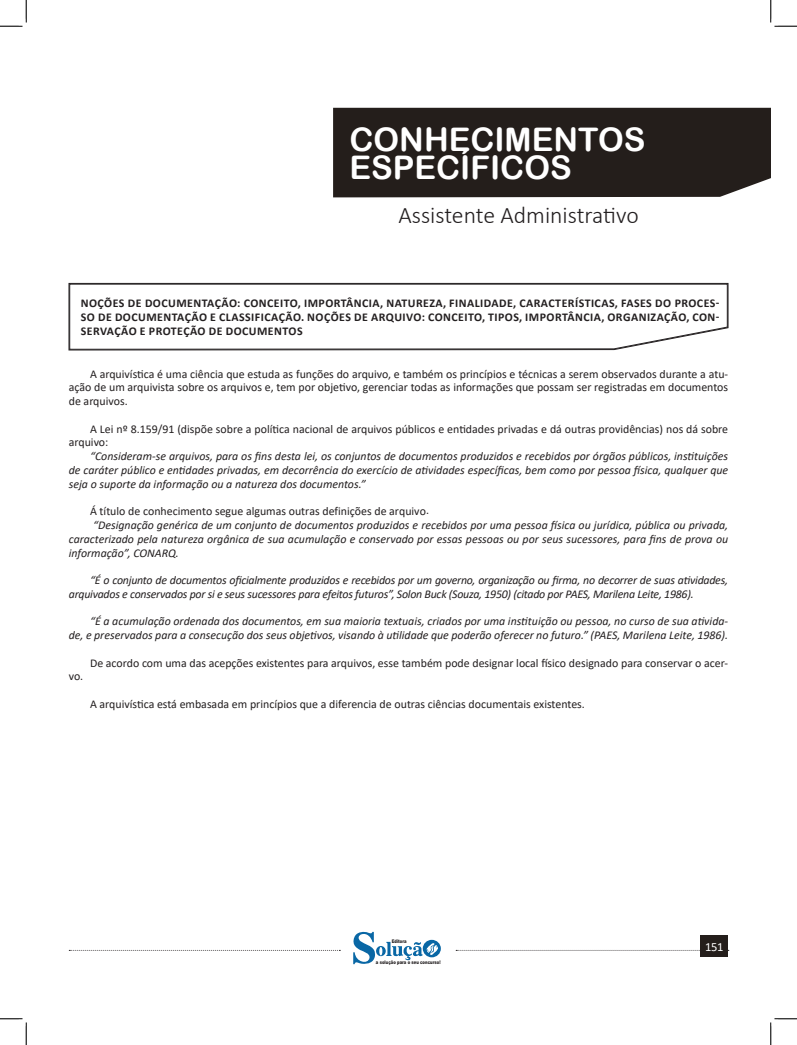
<style>
.page{position:relative;width:797px;height:1045px;background:#fff}
.page>*{position:absolute;margin:0;border:0;box-sizing:border-box;transform-origin:0 0}
.t1{font:32.5px/27.5px "Arial Rounded MT Bold";color:#fff}
.t2{font:300 23.75px "Calibri";color:#231f20}
.t3{font:12.5px "Calibri";color:#fff}
.t4{font:italic 11.88px/13.8px "Calibri";color:#231f20;text-align:justify}
.Normal__Web{font:11.88px/13.8px "Calibri";color:#231f20;text-align:justify}
.t5{font:italic 11.88px/13.8px "Calibri";letter-spacing:-.02em;color:#231f20}
.CAIXINHAS{font:700 11.88px/13.8px "Calibri";letter-spacing:.04em;color:#231f20;text-align:justify}
.t6{font:900 5px "Arial";color:#231f20;scale:.76 1}
</style>
<div class="page">
<svg style="left:69px;top:950px;width:271px;height:1px"></svg>
<svg style="left:456px;top:950px;width:273px;height:1px"></svg>
<div style="left:333px;top:108px;width:437px;height:89px;background:#241e1b"></div>
<div style="left:349px;top:128px;width:408px;height:51px;background:#241e1b"></div>
<div style="left:700px;top:935px;width:28px;height:22px;background:#241e1b"></div>
<svg style="left:353px;top:932px;width:88px;height:33px"></svg>
<svg style="left:69px;top:284px;width:658px;height:66px"></svg>
<svg style="left:0;top:0;width:27px;height:27px"></svg>
<svg style="left:0;top:1018px;width:27px;height:27px"></svg>
<svg style="left:770px;top:0;width:27px;height:27px"></svg>
<svg style="left:770px;top:1018px;width:27px;height:27px"></svg>
<h1 class="t1" style="left:349px;top:126px;width:297px">CONHECIMENTOS<br>ESPECÍFICOS</h1>
<h2 class="t2" style="left:398px;top:200px;width:242px">Assistente Administrativo</h2>
<p class="CAIXINHAS" style="left:81px;top:296px;width:640px">NOÇÕES DE DOCUMENTAÇÃO: CONCEITO, IMPORTÂNCIA, NATUREZA, FINALIDADE, CARACTERÍSTICAS, FASES DO PROCES-SO DE DOCUMENTAÇÃO E CLASSIFICAÇÃO. NOÇÕES DE ARQUIVO: CONCEITO, TIPOS, IMPORTÂNCIA, ORGANIZAÇÃO, CON-SERVAÇÃO E PROTEÇÃO DE DOCUMENTOS</p>
<p class="Normal__Web" style="left:69px;top:366px;width:661px;text-indent:21px">A arquivística é uma ciência que estuda as funções do arquivo, e também os princípios e técnicas a serem observados durante a atu&shy;ação de um arquivista sobre os arquivos e, tem por objetivo, gerenciar todas as informações que possam ser registradas em documentos de arquivos.</p>
<p class="Normal__Web" style="left:69px;top:421px;width:661px;text-indent:21px">A Lei nº 8.159/91 (dispõe sobre a política nacional de arquivos públicos e entidades privadas e dá outras providências) nos dá sobre arquivo:</p>
<p class="t4" style="left:69px;top:449px;width:661px;text-indent:21px">“Consideram-se arquivos, para os fins desta lei, os conjuntos de documentos produzidos e recebidos por órgãos públicos, instituições de caráter público e entidades privadas, em decorrência do exercício de atividades específicas, bem como por pessoa física, qualquer que seja o suporte da informação ou a natureza dos documentos.”</p>
<p class="Normal__Web" style="left:90px;top:504px;width:340px">Á título de conhecimento segue algumas outras definições de arquivo.</p>
<p class="t4" style="left:69px;top:517px;width:661px;text-indent:24px">“Designação genérica de um conjunto de documentos produzidos e recebidos por uma pessoa física ou jurídica, pública ou privada, caracterizado pela natureza orgânica de sua acumulação e conservado por essas pessoas ou por seus sucessores, para fins de prova ou informação”, CONARQ.</p>
<p class="t5" style="left:69px;top:572px;width:660px;text-indent:21px">“É o conjunto de documentos oficialmente produzidos e recebidos por um governo, organização ou firma, no decorrer de suas atividades, arquivados e conservados por si e seus sucessores para efeitos futuros”, Solon Buck (Souza, 1950) (citado por PAES, Marilena Leite, 1986).</p>
<p class="t4" style="left:69px;top:614px;width:661px;text-align:right">“É a acumulação ordenada dos documentos, em sua maioria textuais, criados por uma instituição ou pessoa, no curso de sua ativida-<br>de, e preservados para a consecução dos seus objetivos, visando à utilidade que poderão oferecer no futuro.” (PAES, Marilena Leite, 1986).</p>
<p class="Normal__Web" style="left:90px;top:655px;width:639px">De acordo com uma das acepções existentes para arquivos, esse também pode designar local físico designado para conservar o acer-</p>
<p class="Normal__Web" style="left:69px;top:669px;width:16px">vo.</p>
<p class="Normal__Web" style="left:90px;top:696px;width:496px">A arquivística está embasada em princípios que a diferencia de outras ciências documentais existentes.</p>
<p class="t6" style="left:392px;top:938px;width:21px">Editora</p>
<p class="t6" style="left:376px;top:958px;width:86px">a solução para o seu concurso!</p>
<p class="t3" style="left:705px;top:938px;width:20px">151</p>
</div>
